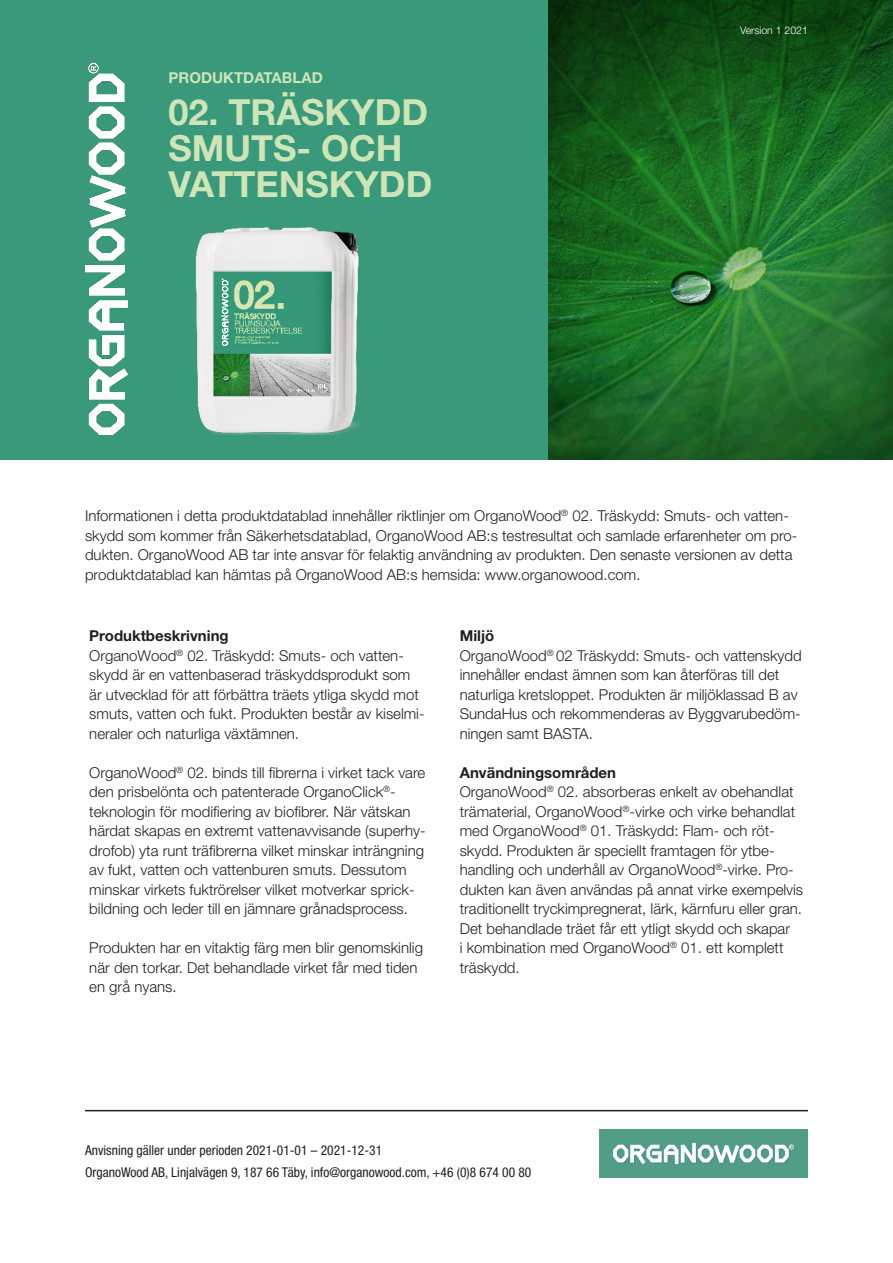
<style>
.page{position:relative;width:893px;height:1263px;background:#fff}
.page>*{position:absolute;margin:0;border:0;box-sizing:border-box;transform-origin:0 0}
.t1{font:700 36px/36px "Helvetica Neue LT Std";color:#cee5b8}
.t2{font:300 15px/19.5px "Helvetica Neue LT Std";color:#231f20}
.t3{font:700 15px "Helvetica Neue LT Std";color:#cee5b8}
.t4{font:condensed 13.5px "Helvetica Neue LT Std";color:#231f20}
.t5{font:300 10.5px "Helvetica Neue LT Std";color:#fff}
.s1{font-weight:700}
</style>
<div class="page">
<div style="left:0;top:0;width:893px;height:460px;background:#39997a"></div>
<img style="left:600px;top:1129px;width:208px;height:49px">
<hr style="left:85px;top:1110px;width:723px;height:1px;background:#231f20">
<img style="left:85px;top:64px;width:44px;height:371px">
<img style="left:195px;top:227px;width:165px;height:208px">
<img style="left:549px;top:0;width:344px;height:460px">
<p class="t3" style="left:169px;top:68px;width:156px">PRODUKTDATABLAD</p>
<p class="t1" style="left:169px;top:93px;width:265px">02. TRÄSKYDD<br>SMUTS- OCH<br>VATTENSKYDD</p>
<p class="t5" style="left:740px;top:24px;width:69px">Version 1 2021</p>
<p class="t2" style="left:85px;top:506px;width:714px">Informationen i detta produktdatablad innehåller riktlinjer om OrganoWood<sup>®</sup> 02. Träskydd: Smuts- och vatten&shy;skydd som kommer från Säkerhetsdatablad, OrganoWood AB:s testresultat och samlade erfarenheter om pro&shy;dukten. OrganoWood AB tar inte ansvar för felaktig användning av produkten. Den senaste versionen av detta produktdatablad kan hämtas på OrganoWood AB:s hemsida: www.organowood.com.</p>
<p class="t2" style="left:89px;top:626px;width:337px"><span class="s1">Produktbeskrivning<br></span>OrganoWood<sup>®</sup> 02. Träskydd: Smuts- och vatten&shy;skydd är en vattenbaserad träskyddsprodukt som är utvecklad för att förbättra träets ytliga skydd mot smuts, vatten och fukt. Produkten består av kiselmi&shy;neraler och naturliga växtämnen.</p>
<p class="t2" style="left:89px;top:762px;width:337px">OrganoWood<sup>®</sup> 02. binds till fibrerna i virket tack vare den prisbelönta och patenterade OrganoClick<sup>®</sup>-</p>
<p class="t2" style="left:89px;top:801px;width:338px">teknologin för modifiering av biofibrer. När vätskan härdat skapas en extremt vattenavvisande (superhy&shy;drofob) yta runt träfibrerna vilket minskar inträngning av fukt, vatten och vattenburen smuts. Dessutom minskar virkets fuktrörelser vilket motverkar sprick&shy;bildning och leder till en jämnare grånadsprocess.</p>
<p class="t2" style="left:89px;top:938px;width:335px">Produkten har en vitaktig färg men blir genomskinlig när den torkar. Det behandlade virket får med tiden en grå nyans.</p>
<p class="t2" style="left:460px;top:626px;width:344px"><span class="s1">Miljö<br></span>OrganoWood<sup>®</sup> 02 Träskydd: Smuts- och vattenskydd innehåller endast ämnen som kan återföras till det naturliga kretsloppet. Produkten är miljöklassad B av SundaHus och rekommenderas av Byggvarubedöm&shy;ningen samt BASTA.</p>
<p class="t2" style="left:460px;top:762px;width:345px"><span class="s1">Användningsområden<br></span>OrganoWood<sup>®</sup> 02. absorberas enkelt av obehandlat trämaterial, OrganoWood<sup>®</sup>-virke och virke behandlat med OrganoWood<sup>®</sup> 01. Träskydd: Flam- och röt&shy;skydd. Produkten är speciellt framtagen för ytbe&shy;handling och underhåll av OrganoWood<sup>®</sup>-virke. Pro&shy;dukten kan även användas på annat virke exempelvis traditionellt tryckimpregnerat, lärk, kärnfuru eller gran.<br>Det behandlade träet får ett ytligt skydd och skapar<br>i kombination med OrganoWood<sup>®</sup> 01. ett komplett träskydd.</p>
<p class="t4" style="left:85px;top:1142px;width:299px">Anvisning gäller under perioden 2021-01-01 – 2021-12-31</p>
<p class="t4" style="left:85px;top:1165px;width:448px">OrganoWood AB, Linjalvägen 9, 187 66 Täby, info@organowood.com, +46 (0)8 674 00 80</p>
</div>
